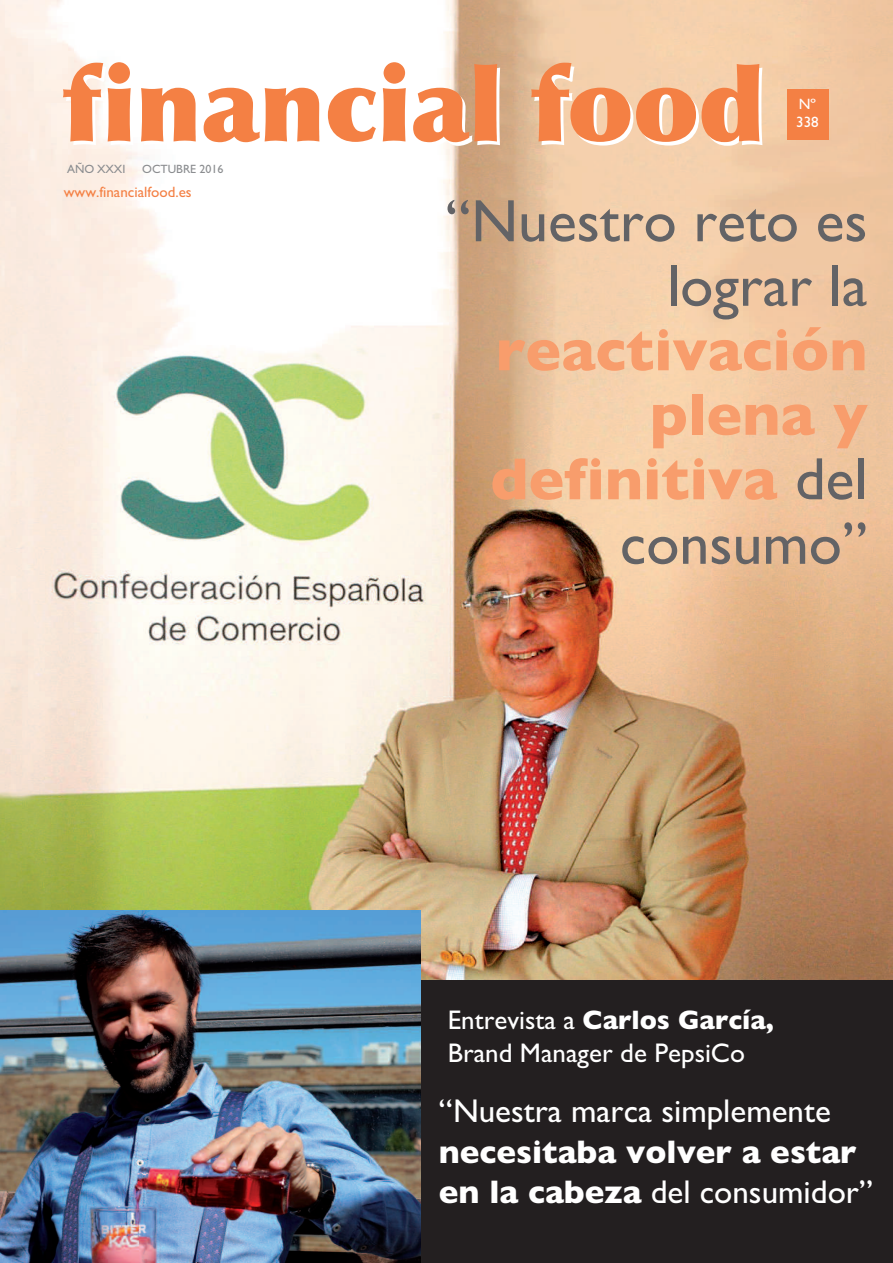
<style>
.page{position:relative;width:893px;height:1263px;background:#fff}
.page>*{position:absolute;margin:0;border:0;box-sizing:border-box;transform-origin:0 0}
.t1{font:900 102px "Optima";letter-spacing:-.005em;color:#f48044}
.t2{font:700 60px/64.5px "Gill Sans";color:#f89d6c;text-align:right}
.t3{font:60px/64.5px "Gill Sans";color:#636366;text-align:right}
.t4{font:700 33px/40.5px "Gill Sans";color:#fff}
.t5{font:33px "Gill Sans";color:#fff}
.t6{font:27px/33px "Gill Sans";color:#fff}
.t7{font:15px "Gill Sans";color:#f48044}
.t8{font:15px/18px "Gill Sans";color:#fff}
.t9{font:12px "Gill Sans";color:#8a8c8f}
.s1{font-weight:400;color:#636366}
.s2{font-weight:700}
.s3{font-weight:400}
</style>
<div class="page">
<img style="left:0;top:0;width:893px;height:980px">
<img style="left:780px;top:83px;width:68px;height:77px">
<div style="left:787px;top:90px;width:41px;height:50px;background:#f48044"></div>
<div style="left:381px;top:980px;width:512px;height:283px;background:#231f20"></div>
<img style="left:0;top:910px;width:421px;height:353px">
<h1 class="t1" style="left:64px;top:43px;width:702px">financial food</h1>
<p class="t9" style="left:67px;top:162px;width:60px">AÑO XXXI</p>
<p class="t9" style="left:142px;top:162px;width:83px">OCTUBRE 2016</p>
<p class="t7" style="left:64px;top:184px;width:129px">www.financialfood.es</p>
<p class="t8" style="left:796px;top:95px;width:24px">Nº<br>338</p>
<h2 class="t3" style="left:445px;top:188px;width:423px">“Nuestro reto es lograr la</h2>
<h2 class="t2" style="left:490px;top:317px;width:379px">reactivación plena y definitiva <span class="s1">del consumo”</span></h2>
<p class="t6" style="left:448px;top:1003px;width:328px">Entrevista a <span class="s2">Carlos García,<br></span>Brand Manager de PepsiCo</p>
<p class="t5" style="left:439px;top:1091px;width:393px">“Nuestra marca simplemente</p>
<p class="t4" style="left:439px;top:1131px;width:436px">necesitaba volver a estar en la cabeza <span class="s3">del consumidor”</span></p>
</div>
